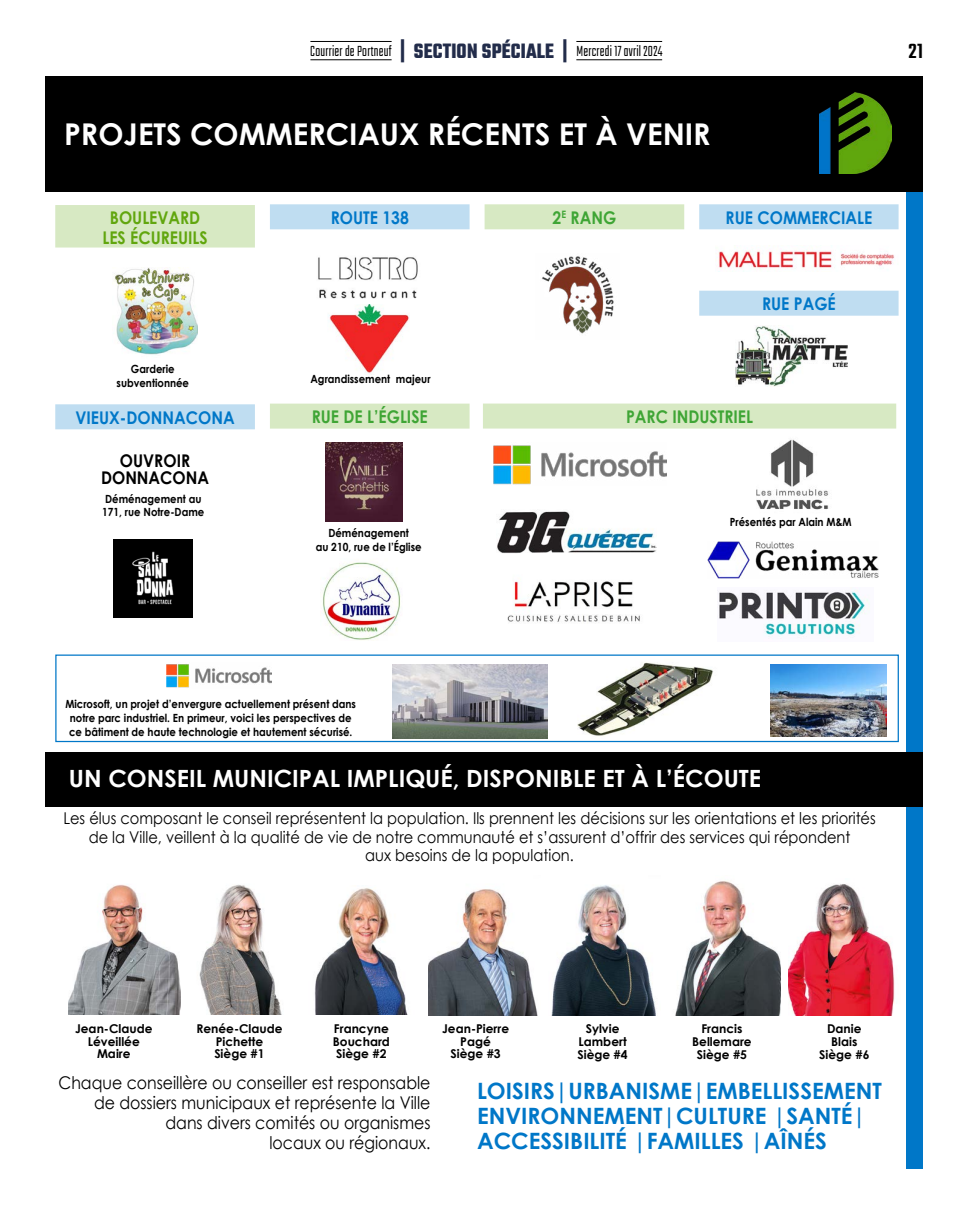
<style>
.page{position:relative;width:968px;height:1215px;background:#fff}
.page>*{position:absolute;margin:0;border:0;box-sizing:border-box;transform-origin:0 0}
.t1{font:700 30px "Century Gothic";color:#fff}
.t2{font:700 23.75px "Century Gothic";color:#fff}
.t3{font:700 22.5px/25px "Century Gothic";color:#0077c8}
.t4{font:500 22.5px "Teko";color:#000}
.t5{font:17.5px/20px "Century Gothic";color:#000;text-align:right;scale:.9 1}
.t6{font:700 17.5px "Century Gothic";color:#0077c8;scale:.9 1}
.t7{font:700 17.5px "Century Gothic";color:#3fa535;scale:.9 1}
.t8{font:700 17.5px/20px "Century Gothic";color:#61a60e;text-align:center;scale:.9 1}
.t9{font:700 17.5px/17.5px "Century Gothic";color:#000;text-align:center;scale:.9 1}
.t10{font:16.25px/18.8px "Century Gothic";color:#000;text-align:center;scale:.9 1}
.t11{font:300 16.25px "Teko";letter-spacing:.02em;color:#000;scale:.88 1}
.t12{font:700 12.12px/12.6px "Century Gothic";color:#000;text-align:center}
.t13{font:700 11.25px/13.8px "Century Gothic";color:#000;text-align:center;scale:.9 1}
.s1{font-weight:700;font-size:22.5px;color:#222c4a}
</style>
<div class="page">
<div style="left:55px;top:205px;width:200px;height:43px;background:#d7e9c3"></div>
<div style="left:55px;top:404px;width:200px;height:25px;background:#bfddf1"></div>
<div style="left:270px;top:204px;width:199px;height:25px;background:#bfddf1"></div>
<div style="left:270px;top:404px;width:199px;height:25px;background:#d7e9c3"></div>
<div style="left:484px;top:204px;width:200px;height:25px;background:#d7e9c3"></div>
<div style="left:699px;top:204px;width:199px;height:25px;background:#bfddf1"></div>
<div style="left:906px;top:192px;width:16px;height:977px;background:#0077c8"></div>
<div style="left:45px;top:76px;width:877px;height:116px;background:#000"></div>
<img style="left:819px;top:92px;width:72px;height:82px">
<div style="left:46px;top:752px;width:876px;height:54px;background:#000"></div>
<img style="left:788px;top:884px;width:107px;height:131px">
<img style="left:675px;top:881px;width:105px;height:134px">
<img style="left:314px;top:888px;width:94px;height:126px">
<img style="left:69px;top:884px;width:111px;height:130px">
<img style="left:428px;top:889px;width:110px;height:126px">
<img style="left:199px;top:884px;width:83px;height:130px">
<img style="left:551px;top:885px;width:105px;height:130px">
<img style="left:167px;top:664px;width:104px;height:24px">
<img style="left:328px;top:305px;width:81px;height:69px">
<img style="left:322px;top:562px;width:79px;height:78px">
<img style="left:707px;top:541px;width:171px;height:38px">
<img style="left:318px;top:257px;width:100px;height:42px">
<img style="left:507px;top:581px;width:133px;height:42px">
<img style="left:392px;top:665px;width:155px;height:73px">
<img style="left:717px;top:590px;width:151px;height:47px">
<img style="left:497px;top:511px;width:159px;height:42px">
<img style="left:326px;top:443px;width:77px;height:79px">
<img style="left:114px;top:539px;width:78px;height:79px">
<img style="left:541px;top:256px;width:73px;height:78px">
<img style="left:718px;top:245px;width:177px;height:27px">
<img style="left:577px;top:662px;width:136px;height:74px">
<img style="left:114px;top:268px;width:83px;height:87px">
<img style="left:756px;top:439px;width:73px;height:71px">
<img style="left:770px;top:665px;width:116px;height:72px">
<div style="left:55px;top:655px;width:843px;height:87px;border:1px solid #0077c8"></div>
<div style="left:483px;top:404px;width:413px;height:25px;background:#d7e9c3"></div>
<img style="left:493px;top:445px;width:173px;height:40px">
<div style="left:699px;top:291px;width:199px;height:25px;background:#bfddf1"></div>
<img style="left:735px;top:326px;width:112px;height:60px">
<hr style="left:310px;top:41px;width:81px;height:1px;background:#000">
<hr style="left:310px;top:59px;width:81px;height:1px;background:#000">
<hr style="left:576px;top:41px;width:86px;height:1px;background:#000">
<hr style="left:576px;top:59px;width:86px;height:1px;background:#000">
<h3 class="t11" style="left:310px;top:42px;width:402px">Courrier de Portneuf <span class="s1">| SECTION SPÉCIALE |</span> Mercredi 17 avril 2024</h3>
<h3 class="t4" style="left:908px;top:38px;width:16px">21</h3>
<h1 class="t1" style="left:64px;top:115px;width:648px">PROJETS COMMERCIAUX RÉCENTS ET À VENIR</h1>
<h3 class="t8" style="left:102px;top:207px;width:118px">BOULEVARD<br>LES ÉCUREUILS</h3>
<h3 class="t6" style="left:331px;top:206px;width:88px">ROUTE 138</h3>
<p class="t13" style="left:117px;top:362px;width:82px">Garderie subventionnée</p>
<p class="t13" style="left:310px;top:372px;width:135px">Agrandissement majeur</p>
<h3 class="t6" style="left:75px;top:406px;width:178px">VIEUX-DONNACONA</h3>
<h3 class="t9" style="left:101px;top:451px;width:122px">OUVROIR<br>DONNACONA</h3>
<p class="t13" style="left:102px;top:491px;width:115px;text-align:left">Déménagement au<br>171, rue Notre-Dame</p>
<h3 class="t7" style="left:312px;top:406px;width:130px">RUE DE L’ÉGLISE</h3>
<p class="t13" style="left:316px;top:526px;width:119px">Déménagement<br>au 210, rue de l’Église</p>
<p class="t13" style="left:65px;top:697px;width:324px">Microsoft, un projet d’envergure actuellement présent dans notre parc industriel. En primeur, voici les perspectives de ce bâtiment de haute technologie et hautement sécurisé.</p>
<h3 class="t7" style="left:552px;top:206px;width:72px">2<sup>E</sup> RANG</h3>
<h3 class="t6" style="left:725px;top:206px;width:164px">RUE COMMERCIALE</h3>
<h3 class="t6" style="left:762px;top:293px;width:83px">RUE PAGÉ</h3>
<h3 class="t7" style="left:626px;top:405px;width:143px">PARC INDUSTRIEL</h3>
<p class="t13" style="left:730px;top:515px;width:137px">Présentés par Alain M&amp;M</p>
<h2 class="t2" style="left:69px;top:763px;width:694px">UN CONSEIL MUNICIPAL IMPLIQUÉ, DISPONIBLE ET À L’ÉCOUTE</h2>
<p class="t10" style="left:63px;top:808px;width:904px">Les élus composant le conseil représentent la population. Ils prennent les décisions sur les orientations et les priorités de la Ville, veillent à la qualité de vie de notre communauté et s’assurent d’offrir des services qui répondent<br>aux besoins de la population.</p>
<p class="t12" style="left:196px;top:1022px;width:88px">Renée-Claude<br>Pichette<br>Siège #1</p>
<p class="t12" style="left:333px;top:1022px;width:59px;text-align:justify">Francyne Bouchard Siège #2</p>
<p class="t12" style="left:442px;top:1022px;width:69px">Jean-Pierre<br>Pagé<br>Siège #3</p>
<p class="t12" style="left:577px;top:1022px;width:52px">Sylvie<br>Lambert<br>Siège #4</p>
<p class="t12" style="left:692px;top:1022px;width:61px">Francis<br>Bellemare<br>Siège #5</p>
<p class="t12" style="left:819px;top:1022px;width:52px">Danie<br>Blais<br>Siège #6</p>
<p class="t12" style="left:75px;top:1022px;width:79px">Jean-Claude<br>Léveillée<br>Maire</p>
<h3 class="t5" style="left:59px;top:1073px;width:415px">Chaque conseillère ou conseiller est responsable de dossiers municipaux et représente la Ville dans divers comités ou organismes<br>locaux ou régionaux.</h3>
<h3 class="t3" style="left:477px;top:1078px;width:406px">LOISIRS|URBANISME|EMBELLISSEMENT<br>ENVIRONNEMENT|CULTURE |SANTÉ|<br>ACCESSIBILITÉ |FAMILLES |AÎNÉS</h3>
</div>
